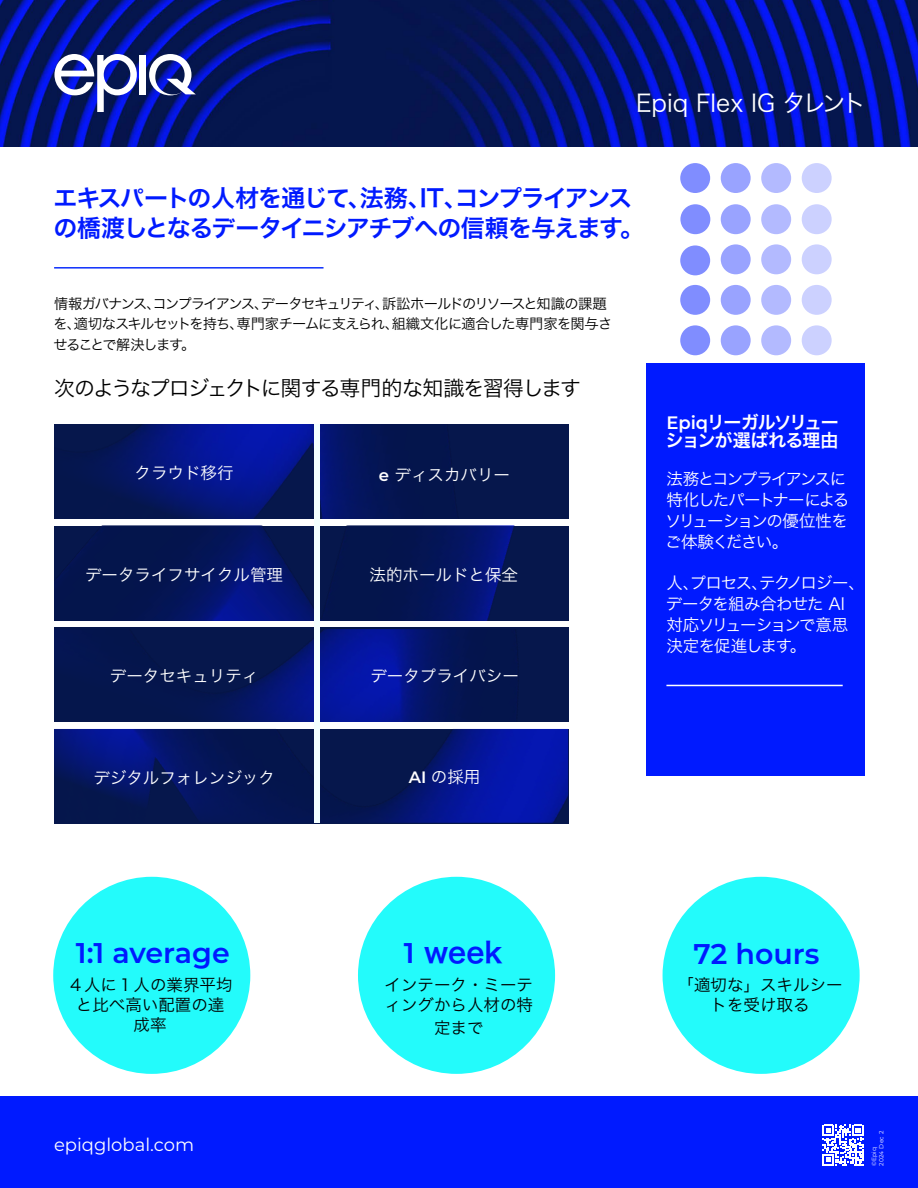
<style>
.page{position:relative;width:918px;height:1188px;background:#fff}
.page>*{position:absolute;margin:0;border:0;box-sizing:border-box;transform-origin:0 0}
.t1{font:600 28.5px "Montserrat";color:#001aff}
.t2{font:28.5px "Hira Kaku Pro N W6";color:#001aff}
.t3{font:24px/30px "Hira Kaku Pro N W6";letter-spacing:-.06em;color:#001aff}
.t4{font:24px "Hira Kaku Pro N W3";color:#fff}
.t5{font:21px "Hira Kaku Pro N W3";letter-spacing:-.08em;color:#000}
.t6{font:18px/18px "Hira Kaku Pro N W6";letter-spacing:-.065em;color:#fff}
.t7{font:18px "Montserrat";color:#fff}
.t8{font:16.5px "Hira Kaku Pro N W3";color:#fff}
.t9{font:16.5px/20.2px "Hira Kaku Pro N W3";color:#000;text-align:center}
.t10{font:16.5px/21px "Hira Kaku Pro N W3";letter-spacing:-.065em;color:#fff}
.t11{font:16.5px/21px "Hira Kaku Pro N W3";letter-spacing:-.09em;color:#fff}
.t12{font:14.25px/20.2px "Hira Kaku Pro N W3";letter-spacing:-.08em;color:#000}
.t13{font:6px/7.5px "Montserrat";letter-spacing:.025em;color:#fff}
.s1{font-family:"Montserrat";font-weight:600}
</style>
<div class="page">
<div style="left:0;top:1096px;width:918px;height:92px;background:#001aff"></div>
<img style="left:0;top:0;width:918px;height:147px">
<div style="left:680px;top:163px;width:30px;height:30px;background:#808dff;border-radius:50%"></div>
<div style="left:680px;top:204px;width:30px;height:30px;background:#808dff;border-radius:50%"></div>
<div style="left:680px;top:245px;width:30px;height:30px;background:#808dff;border-radius:50%"></div>
<div style="left:680px;top:285px;width:30px;height:30px;background:#808dff;border-radius:50%"></div>
<div style="left:680px;top:325px;width:30px;height:30px;background:#808dff;border-radius:50%"></div>
<div style="left:721px;top:163px;width:30px;height:30px;background:#99a3ff;border-radius:50%"></div>
<div style="left:721px;top:204px;width:30px;height:30px;background:#99a3ff;border-radius:50%"></div>
<div style="left:721px;top:244px;width:30px;height:30px;background:#99a3ff;border-radius:50%"></div>
<div style="left:721px;top:285px;width:30px;height:30px;background:#99a3ff;border-radius:50%"></div>
<div style="left:721px;top:325px;width:30px;height:30px;background:#99a3ff;border-radius:50%"></div>
<div style="left:761px;top:163px;width:30px;height:30px;background:#b3baff;border-radius:50%"></div>
<div style="left:761px;top:204px;width:30px;height:30px;background:#b3baff;border-radius:50%"></div>
<div style="left:761px;top:244px;width:30px;height:30px;background:#b3baff;border-radius:50%"></div>
<div style="left:761px;top:285px;width:30px;height:30px;background:#b3baff;border-radius:50%"></div>
<div style="left:761px;top:325px;width:30px;height:30px;background:#b3baff;border-radius:50%"></div>
<div style="left:802px;top:163px;width:30px;height:30px;background:#ccd1ff;border-radius:50%"></div>
<div style="left:802px;top:204px;width:30px;height:30px;background:#ccd1ff;border-radius:50%"></div>
<div style="left:802px;top:244px;width:30px;height:30px;background:#ccd1ff;border-radius:50%"></div>
<div style="left:802px;top:285px;width:30px;height:30px;background:#ccd1ff;border-radius:50%"></div>
<div style="left:802px;top:325px;width:30px;height:30px;background:#ccd1ff;border-radius:50%"></div>
<div style="left:646px;top:363px;width:218px;height:412px;background:#001aff"></div>
<hr style="left:666px;top:685px;width:177px;height:1px;background:#fff">
<svg style="left:54px;top:54px;width:83px;height:58px"></svg>
<div style="left:140px;top:55px;width:6px;height:39px;background:#fff"></div>
<svg style="left:149px;top:54px;width:47px;height:41px"></svg>
<svg style="left:822px;top:1125px;width:42px;height:41px"></svg>
<div style="left:358px;top:877px;width:197px;height:197px;background:#23fbfb;border-radius:50%"></div>
<div style="left:663px;top:877px;width:197px;height:197px;background:#23fbfb;border-radius:50%"></div>
<div style="left:53px;top:877px;width:197px;height:197px;background:#23fbfb;border-radius:50%"></div>
<svg style="left:54px;top:628px;width:514px;height:94px;background:#051657"></svg>
<img style="left:54px;top:424px;width:514px;height:95px">
<img style="left:54px;top:630px;width:514px;height:91px">
<img style="left:54px;top:729px;width:514px;height:94px">
<img style="left:54px;top:526px;width:513px;height:94px">
<hr style="left:54px;top:267px;width:270px;height:2px;background:#0c2efb">
<div style="left:314px;top:424px;width:6px;height:297px;background:#f3ffff"></div>
<div style="left:314px;top:526px;width:6px;height:297px;background:#f3ffff"></div>
<h2 class="t4" style="left:636px;top:81px;width:232px">Epiq Flex IG タレント</h2>
<h2 class="t3" style="left:54px;top:182px;width:592px">エキスパートの人材を通じて、法務、IT、コンプライアンスの橋渡しとなるデータイニシアチブへの信頼を与えます。</h2>
<p class="t12" style="left:53px;top:293px;width:560px">情報ガバナンス、コンプライアンス、データセキュリティ、訴訟ホールドのリソースと知識の課題を、適切なスキルセットを持ち、専門家チームに支えられ、組織文化に適合した専門家を関与させることで解決します。</p>
<h3 class="t5" style="left:54px;top:370px;width:529px">次のようなプロジェクトに関する専門的な知識を習得します</h3>
<p class="t8" style="left:135px;top:458px;width:101px">クラウド移行</p>
<p class="t8" style="left:379px;top:460px;width:133px"><span class="s1">e</span> ディスカバリー</p>
<p class="t8" style="left:85px;top:560px;width:199px">データライフサイクル管理</p>
<p class="t8" style="left:370px;top:560px;width:150px">法的ホールドと保全</p>
<p class="t8" style="left:110px;top:661px;width:150px">データセキュリティ</p>
<p class="t8" style="left:93px;top:763px;width:183px">デジタルフォレンジック</p>
<p class="t8" style="left:370px;top:661px;width:150px">データプライバシー</p>
<p class="t8" style="left:409px;top:762px;width:73px"><span class="s1">AI</span> の採用</p>
<p class="t6" style="left:666px;top:412px;width:175px"><span class="s1">Epiq</span>リーガルソリューションが選ばれる理由</p>
<p class="t11" style="left:665px;top:467px;width:186px">法務とコンプライアンスに特化したパートナーによるソリューションの優位性をご体験ください。</p>
<p class="t10" style="left:666px;top:572px;width:201px">人、プロセス、テクノロジー、データを組み合わせた AI対応ソリューションで意思決定を促進します。</p>
<h1 class="t1" style="left:76px;top:933px;width:156px">1:1 average</h1>
<h1 class="t2" style="left:404px;top:926px;width:101px"><span class="s1">1</span> week</h1>
<h1 class="t1" style="left:694px;top:934px;width:127px">72 hours</h1>
<p class="t9" style="left:68px;top:973px;width:166px">４人に１人の業界平均と比べ高い配置の達成率</p>
<p class="t9" style="left:385px;top:973px;width:150px;text-align:left">インテーク・ミーティングから人材の特</p>
<p class="t9" style="left:434px;top:1017px;width:51px">定まで</p>
<p class="t9" style="left:678px;top:973px;width:166px">「適切な」スキルシートを受け取る</p>
<p class="t7" style="left:54px;top:1132px;width:142px">epiqglobal.com</p>
<p class="t13" style="left:870px;top:1166px;width:37px;rotate:-90deg">©Epiq<br>2024 Dec 2</p>
</div>
